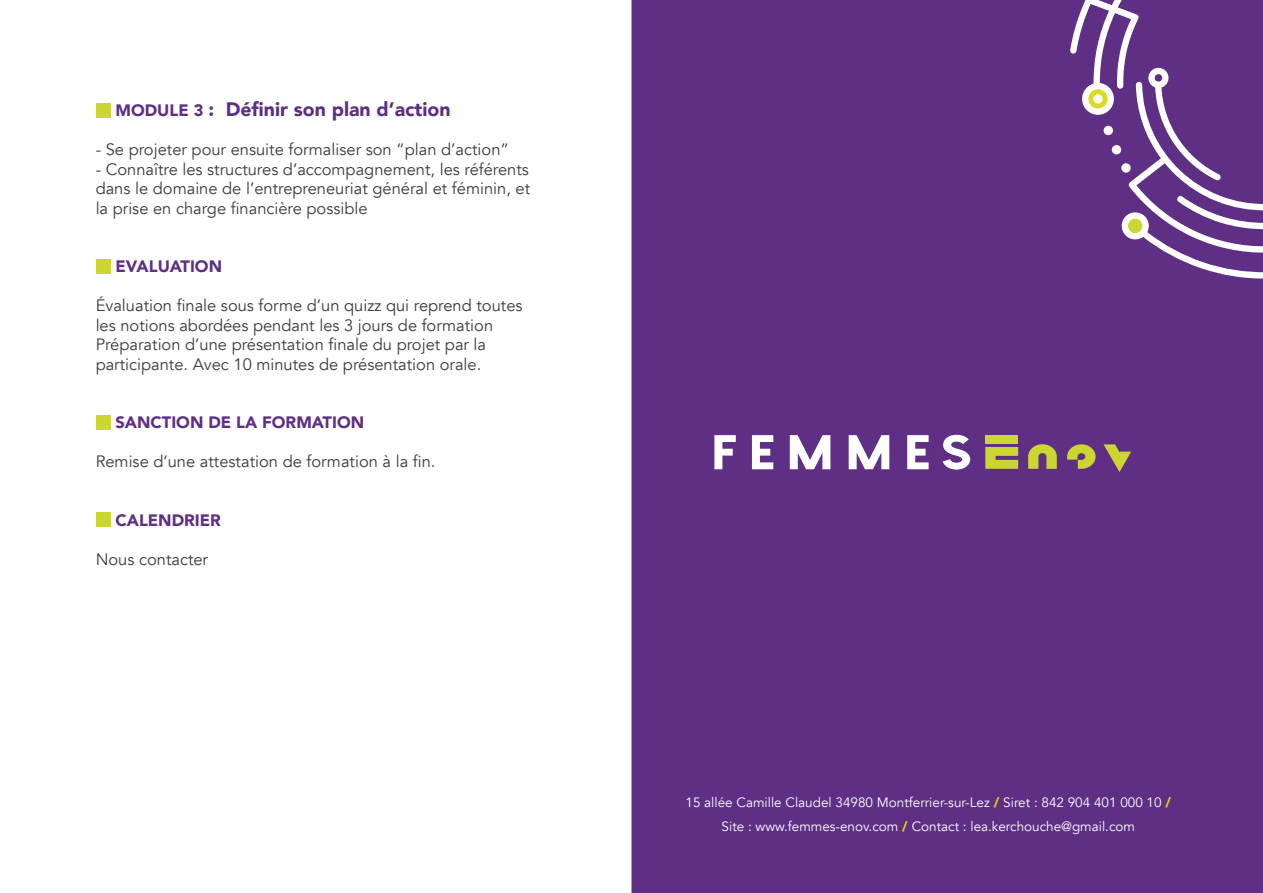
<style>
.page{position:relative;width:1263px;height:893px;background:#fff}
.page>*{position:absolute;margin:0;border:0;box-sizing:border-box;transform-origin:0 0}
.t1{font:900 19.5px "Avenir";color:#5e2f85}
.t2{font:16.5px/19.5px "Avenir";color:#3c3c3b;text-align:justify}
.t3{font:900 16.5px "Avenir";color:#5e2f85}
.t4{font:13.5px/24px "Avenir";color:#fff;text-align:center}
.s1{font-size:16.5px}
.s2{font-weight:900;color:#dedc00}
</style>
<div class="page">
<div style="left:96px;top:103px;width:15px;height:15px;background:#ccd631"></div>
<div style="left:96px;top:259px;width:15px;height:15px;background:#ccd631"></div>
<div style="left:96px;top:415px;width:15px;height:15px;background:#ccd631"></div>
<div style="left:96px;top:513px;width:15px;height:14px;background:#ccd631"></div>
<div style="left:631px;top:0;width:632px;height:893px;background:#5e2f85"></div>
<div style="left:985px;top:435px;width:33px;height:9px;background:#ccd631"></div>
<svg style="left:985px;top:447px;width:33px;height:22px"></svg>
<svg style="left:1028px;top:444px;width:29px;height:25px"></svg>
<svg style="left:1067px;top:444px;width:28px;height:25px"></svg>
<svg style="left:1103px;top:444px;width:28px;height:28px"></svg>
<svg style="left:714px;top:435px;width:22px;height:34px"></svg>
<svg style="left:752px;top:435px;width:21px;height:34px"></svg>
<svg style="left:790px;top:435px;width:40px;height:34px"></svg>
<svg style="left:849px;top:435px;width:40px;height:34px"></svg>
<svg style="left:907px;top:435px;width:22px;height:34px"></svg>
<svg style="left:943px;top:435px;width:27px;height:35px"></svg>
<svg style="left:1070px;top:0;width:193px;height:288px;background:#744c94"></svg>
<p class="t1" style="left:115px;top:93px;width:337px"><span class="s1">MODULE 3</span> : Définir son plan d’action</p>
<p class="t2" style="left:96px;top:140px;width:415px">- Se projeter pour ensuite formaliser son “plan d’action”</p>
<p class="t2" style="left:96px;top:160px;width:436px">- Connaître les structures d’accompagnement, les référents dans le domaine de l’entrepreneuriat général et féminin, et la prise en charge financière possible</p>
<p class="t3" style="left:115px;top:253px;width:108px">EVALUATION</p>
<p class="t2" style="left:96px;top:296px;width:428px;text-align:left">Évaluation finale sous forme d’un quizz qui reprend toutes les notions abordées pendant les 3 jours de formation Préparation d’une présentation finale du projet par la participante. Avec 10 minutes de présentation orale.</p>
<p class="t3" style="left:115px;top:409px;width:250px">SANCTION DE LA FORMATION</p>
<p class="t2" style="left:96px;top:452px;width:341px">Remise d’une attestation de formation à la fin.</p>
<p class="t3" style="left:115px;top:506px;width:107px">CALENDRIER</p>
<p class="t2" style="left:96px;top:550px;width:114px">Nous contacter</p>
<p class="t4" style="left:685px;top:790px;width:487px">15 allée Camille Claudel 34980 Montferrier-sur-Lez <span class="s2">/</span> Siret : 842 904 401 000 10 <span class="s2">/<br></span>Site : www.femmes-enov.com <span class="s2">/</span> Contact : lea.kerchouche@gmail.com</p>
</div>
